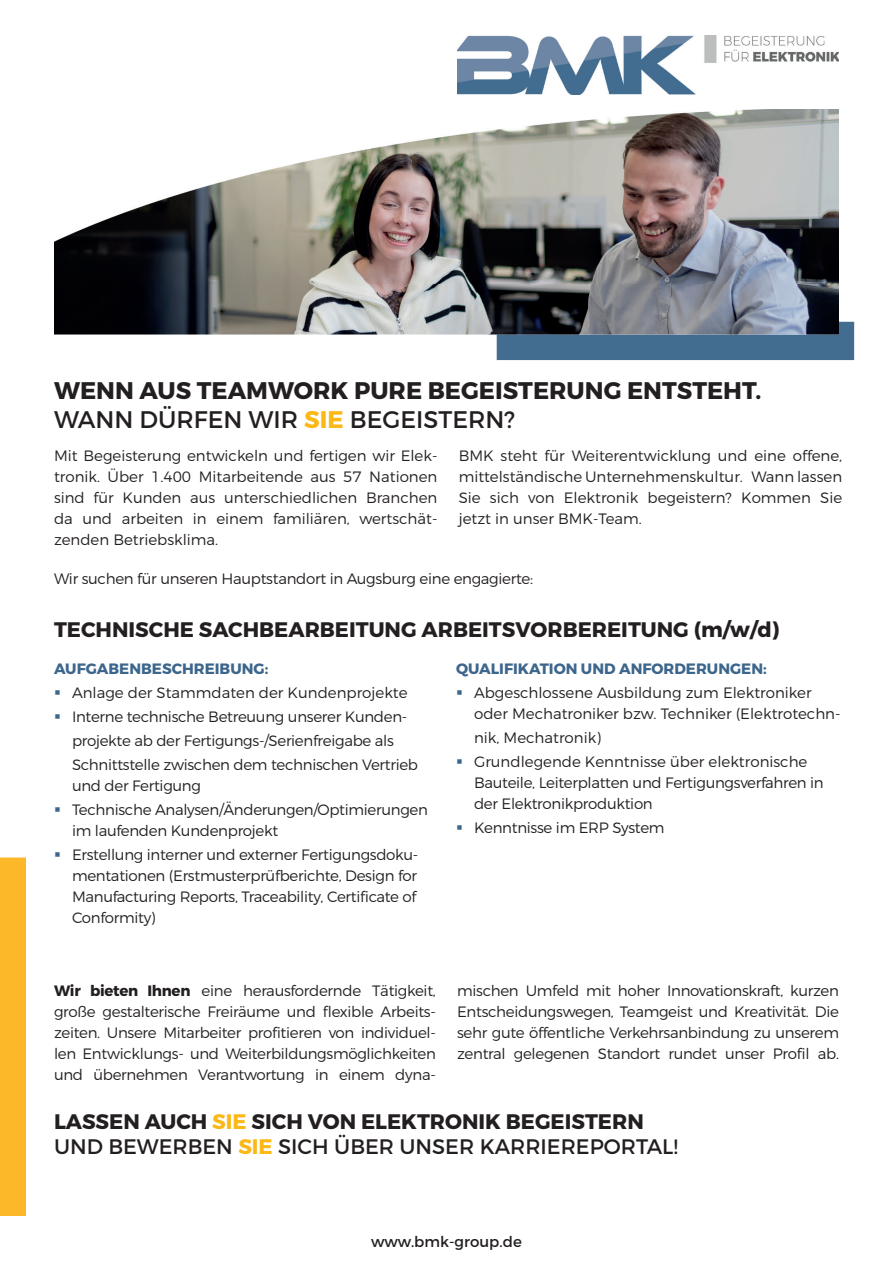
<style>
.page{position:relative;width:893px;height:1263px;background:#fff}
.page>*{position:absolute;margin:0;border:0;box-sizing:border-box;transform-origin:0 0}
.t1{font:700 24px/28.8px "Montserrat";color:#231f20}
.t2{font:21px/25.2px "Montserrat";color:#231f20}
.t3{font:700 21px "Montserrat";color:#231f20}
.t4{font:300 15px/21px "Montserrat";letter-spacing:-.02em;color:#231f20;text-align:justify}
.t5{font:300 15px/21px "Montserrat";color:#231f20}
.t6{font:700 15px "Montserrat";color:#3d668c}
.t7{font:15px "Montserrat";color:#231f20}
.s1{font-weight:400}
.s2{color:#fcb814}
.s3{color:#3d668c}
.s4{font-weight:700}
.s5{font-weight:700;color:#fcb814}
</style>
<div class="page">
<div style="left:496px;top:322px;width:358px;height:38px;background:#426d91"></div>
<img style="left:54px;top:142px;width:785px;height:192px">
<img style="left:410px;top:35px;width:429px;height:107px">
<div style="left:0;top:858px;width:26px;height:358px;background:#fcb828"></div>
<img style="left:457px;top:36px;width:382px;height:58px">
<h1 class="t1" style="left:54px;top:376px;width:709px">WENN AUS TEAMWORK PURE BEGEISTERUNG ENTSTEHT.<br><span class="s1">WANN DÜRFEN WIR</span> <span class="s2">SIE</span> <span class="s1">BEGEISTERN?</span></h1>
<p class="t4" style="left:54px;top:445px;width:385px">Mit Begeisterung entwickeln und fertigen wir Elek&shy;tronik. Über 1.400 Mitarbeitende aus 57 Nationen sind für Kunden aus unterschiedlichen Branchen da und arbeiten in einem familiären, wertschät&shy;zenden Betriebsklima.</p>
<p class="t4" style="left:459px;top:445px;width:385px">BMK steht für Weiterentwicklung und eine offene, mittelständische Unternehmenskultur. Wann lassen Sie sich von Elektronik begeistern? Kommen Sie jetzt in unser BMK-Team.</p>
<p class="t4" style="left:54px;top:568px;width:480px">Wir suchen für unseren Hauptstandort in Augsburg eine engagierte:</p>
<h2 class="t3" style="left:54px;top:616px;width:727px">TECHNISCHE SACHBEARBEITUNG ARBEITSVORBEREITUNG (m/w/d)</h2>
<p class="t6" style="left:54px;top:659px;width:216px">AUFGABENBESCHREIBUNG:</p>
<p class="t5" style="left:54px;top:682px;width:355px"><span class="s3">▪</span> Anlage der Stammdaten der Kundenprojekte</p>
<p class="t4" style="left:72px;top:704px;width:348px;line-height:24px;text-align:left;text-indent:-18px"><span class="s3">▪</span> Interne technische Betreuung unserer Kunden&shy;projekte ab der Fertigungs-/Serienfreigabe als<br>Schnittstelle zwischen dem technischen Vertrieb</p>
<p class="t4" style="left:72px;top:775px;width:131px">und der Fertigung</p>
<p class="t4" style="left:72px;top:799px;width:357px;text-indent:-18px"><span class="s3">▪</span> Technische Analysen/Änderungen/Optimierungen im laufenden Kundenprojekt</p>
<p class="t4" style="left:72px;top:844px;width:348px;text-align:left;text-indent:-18px"><span class="s3">▪</span> Erstellung interner und externer Fertigungsdoku&shy;mentationen (Erstmusterprüfberichte, Design for Manufacturing Reports, Traceability, Certificate of Conformity)</p>
<p class="t6" style="left:456px;top:659px;width:312px">QUALIFIKATION UND ANFORDERUNGEN:</p>
<p class="t5" style="left:474px;top:682px;width:368px;text-indent:-18px"><span class="s3">▪</span> Abgeschlossene Ausbildung zum Elektroniker oder Mechatroniker bzw. Techniker (Elektrotechn-</p>
<p class="t5" style="left:474px;top:727px;width:129px">nik, Mechatronik)</p>
<p class="t4" style="left:474px;top:751px;width:351px;text-align:left;text-indent:-18px"><span class="s3">▪</span> Grundlegende Kenntnisse über elektronische<br>Bauteile, Leiterplatten und Fertigungsverfahren in der Elektronikproduktion</p>
<p class="t4" style="left:456px;top:817px;width:210px"><span class="s3">▪</span> Kenntnisse im ERP System</p>
<p class="t4" style="left:54px;top:979px;width:383px"><span class="s4">Wir bieten Ihnen</span> eine herausfordernde Tätigkeit, große gestalterische Freiräume und flexible Arbeits&shy;zeiten. Unsere Mitarbeiter profitieren von individuel&shy;len Entwicklungs- und Weiterbildungsmöglichkeiten und übernehmen Verantwortung in einem dyna-</p>
<p class="t4" style="left:457px;top:979px;width:383px">mischen Umfeld mit hoher Innovationskraft, kurzen Entscheidungswegen, Teamgeist und Kreativität. Die sehr gute öffentliche Verkehrsanbindung zu unserem zentral gelegenen Standort rundet unser Profil ab.</p>
<h2 class="t2" style="left:54px;top:1108px;width:625px"><span class="s4">LASSEN AUCH</span> <span class="s5">SIE</span> <span class="s4">SICH VON ELEKTRONIK BEGEISTERN<br></span>UND BEWERBEN <span class="s5">SIE</span> SICH ÜBER UNSER KARRIEREPORTAL!</h2>
<p class="t7" style="left:371px;top:1232px;width:152px">www.bmk-group.de</p>
</div>
